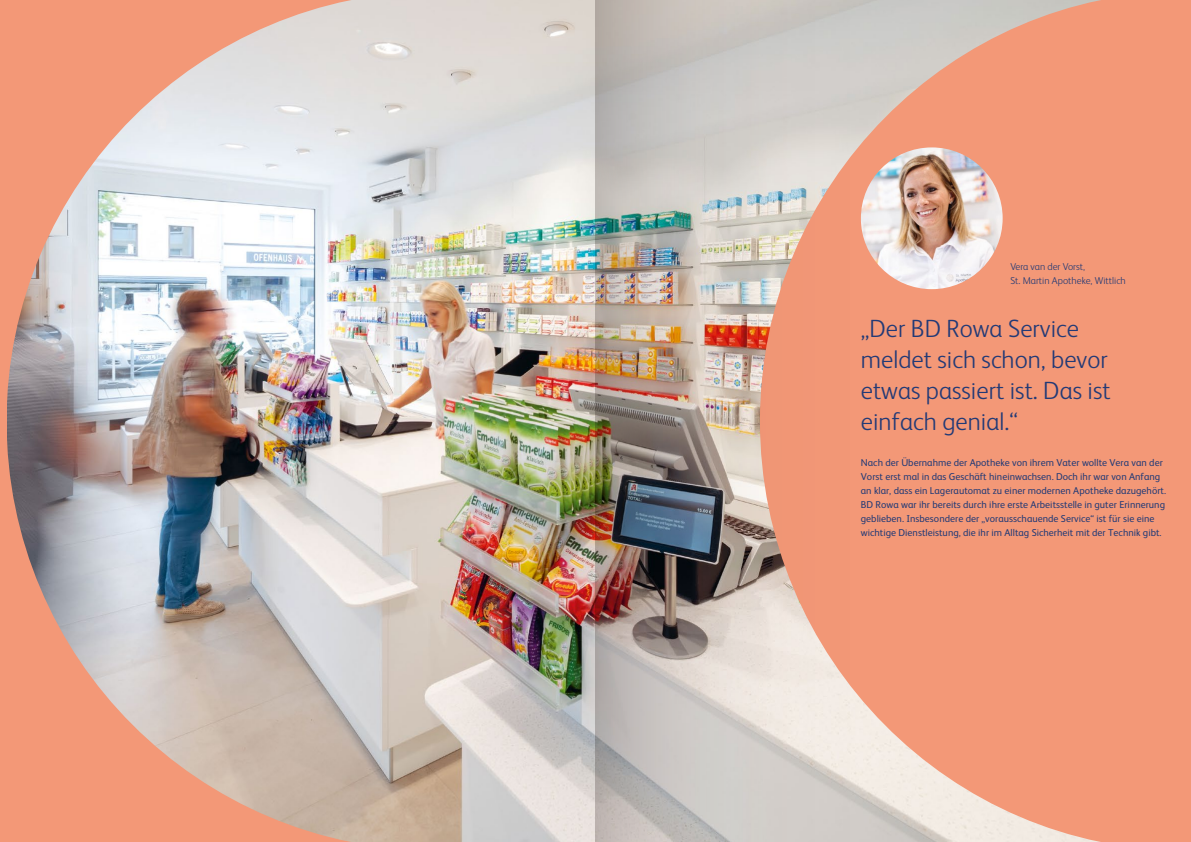
<style>
.page{position:relative;width:1191px;height:842px;background:#fff}
.page>*{position:absolute;margin:0;border:0;box-sizing:border-box;transform-origin:0 0}
.Headline_FS_Albert_T{font:300 25px/31px "FS Albert Pro";color:#223a76}
.Body_copy_option_2_F{font:10px/14px "FS Albert Pro";color:#223a76}
.Body_copy_option_2_F-2{font:300 10px/14px "FS Albert Pro";color:#223a76}
</style>
<div class="page">
<img style="left:436px;top:0;width:160px;height:842px">
<img style="left:7px;top:0;width:429px;height:842px">
<div style="left:0;top:0;width:7px;height:842px;background:#f39877"></div>
<img style="left:596px;top:0;width:595px;height:842px">
<p class="Body_copy_option_2_F-2" style="left:1010px;top:259px;width:117px">Vera van der Vorst,<br>St. Martin Apotheke, Wittlich</p>
<p class="Headline_FS_Albert_T" style="left:861px;top:311px;width:251px">„Der BD Rowa Service meldet sich schon, bevor etwas passiert ist. Das ist einfach genial.“</p>
<p class="Body_copy_option_2_F" style="left:861px;top:455px;width:307px">Nach der Übernahme der Apotheke von ihrem Vater wollte Vera van der Vorst erst mal in das Geschäft hineinwachsen. Doch ihr war von Anfang an klar, dass ein Lagerautomat zu einer modernen Apotheke dazugehört.<br>BD Rowa war ihr bereits durch ihre erste Arbeitsstelle in guter Erinnerung geblieben. Insbesondere der „vorausschauende Service“ ist für sie eine wichtige Dienstleistung, die ihr im Alltag Sicherheit mit der Technik gibt.</p>
</div>
